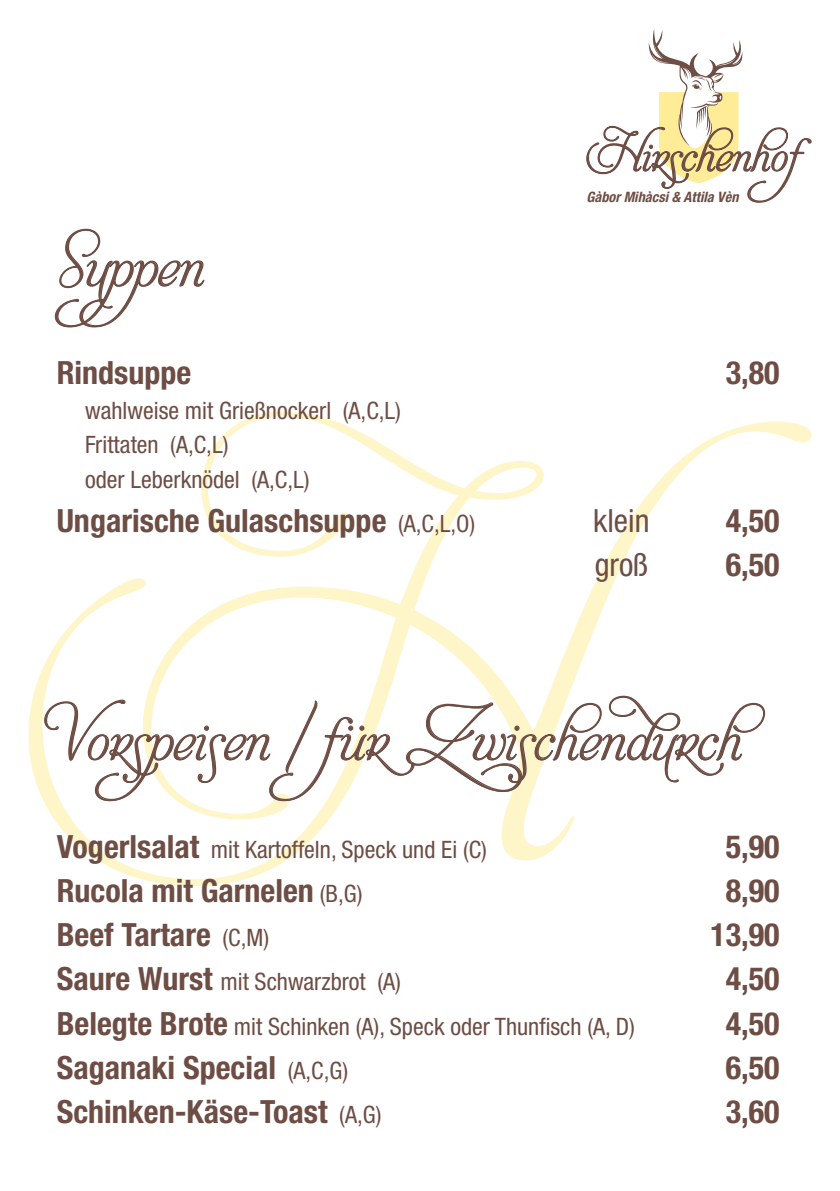
<style>
.page{position:relative;width:840px;height:1191px;background:#fff}
.page>*{position:absolute;margin:0;border:0;box-sizing:border-box;transform-origin:0 0}
.t1{font:48px "Aphrodite Slim Pro";color:#6d4d44}
.t2{font:36.6px "Aphrodite Slim Pro";color:#6d4d44}
.Speisen{font:700 condensed 32px "Helvetica Neue";color:#6d4d44}
.Speisen-2{font:condensed 32px "Helvetica Neue";color:#6d4d44}
.Speisen-3{font:condensed 24px "Helvetica Neue";color:#6d4d44}
.Zutaten{font:condensed 24px "Helvetica Neue";color:#6d4d44}
.t3{font:italic 700 condensed 14.4px "Helvetica Neue";color:#6d4d44}
.s1{font-weight:400;font-size:24px}
.s2{font-weight:700;font-size:32px}
</style>
<div class="page">
<svg style="left:28px;top:412px;width:784px;height:474px"></svg>
<svg style="left:586px;top:29px;width:226px;height:174px"></svg>
<svg style="left:54px;top:228px;width:150px;height:100px"></svg>
<svg style="left:43px;top:695px;width:722px;height:162px"></svg>
<p class="t1" style="left:57px;top:241px;width:164px">Suppen</p>
<p class="t2" style="left:585px;top:137px;width:272px">Hirschenhof</p>
<p class="t3" style="left:586px;top:188px;width:153px">Gàbor Mihàcsi &amp; Attila Vèn</p>
<p class="Speisen" style="left:57px;top:354px;width:136px">Rindsuppe</p>
<p class="Speisen" style="left:725px;top:354px;width:55px">3,80</p>
<p class="Zutaten" style="left:85px;top:396px;width:317px">wahlweise mit Grießnockerl (A,C,L)</p>
<p class="Zutaten" style="left:85px;top:431px;width:145px">Frittaten (A,C,L)</p>
<p class="Zutaten" style="left:85px;top:465px;width:226px">oder Leberknödel (A,C,L)</p>
<p class="Speisen" style="left:57px;top:501px;width:420px">Ungarische Gulaschsuppe <span class="s1">(A,C,L,O)</span></p>
<p class="Speisen-2" style="left:593px;top:502px;width:58px">klein</p>
<p class="Speisen" style="left:725px;top:501px;width:55px">4,50</p>
<p class="Speisen-2" style="left:594px;top:546px;width:55px">groß</p>
<p class="Speisen" style="left:725px;top:545px;width:55px">6,50</p>
<p class="t1" style="left:57px;top:715px;width:687px">Vorspeisen / fürZwischendurch</p>
<p class="Speisen-3" style="left:57px;top:835px;width:431px"><span class="s2">Vogerlsalat</span> mit Kartoffeln, Speck und Ei (C)</p>
<p class="Speisen" style="left:725px;top:827px;width:55px">5,90</p>
<p class="Speisen" style="left:57px;top:871px;width:307px">Rucola mit Garnelen <span class="s1">(B,G)</span></p>
<p class="Speisen" style="left:725px;top:871px;width:55px">8,90</p>
<p class="Speisen" style="left:57px;top:915px;width:214px">Beef Tartare <span class="s1">(C,M)</span></p>
<p class="Speisen" style="left:710px;top:915px;width:71px">13,90</p>
<p class="Speisen-3" style="left:57px;top:968px;width:345px"><span class="s2">Saure Wurst</span> mit Schwarzbrot (A)</p>
<p class="Speisen" style="left:725px;top:959px;width:55px">4,50</p>
<p class="Speisen-3" style="left:57px;top:1012px;width:579px"><span class="s2">Belegte Brote</span> mit Schinken (A), Speck oder Thunfisch (A, D)</p>
<p class="Speisen" style="left:725px;top:1003px;width:55px">4,50</p>
<p class="Speisen" style="left:57px;top:1047px;width:293px">Saganaki Special <span class="s1">(A,C,G)</span></p>
<p class="Speisen" style="left:725px;top:1047px;width:55px">6,50</p>
<p class="Speisen" style="left:57px;top:1092px;width:326px">Schinken-Käse-Toast <span class="s1">(A,G)</span></p>
<p class="Speisen" style="left:725px;top:1092px;width:55px">3,60</p>
</div>
